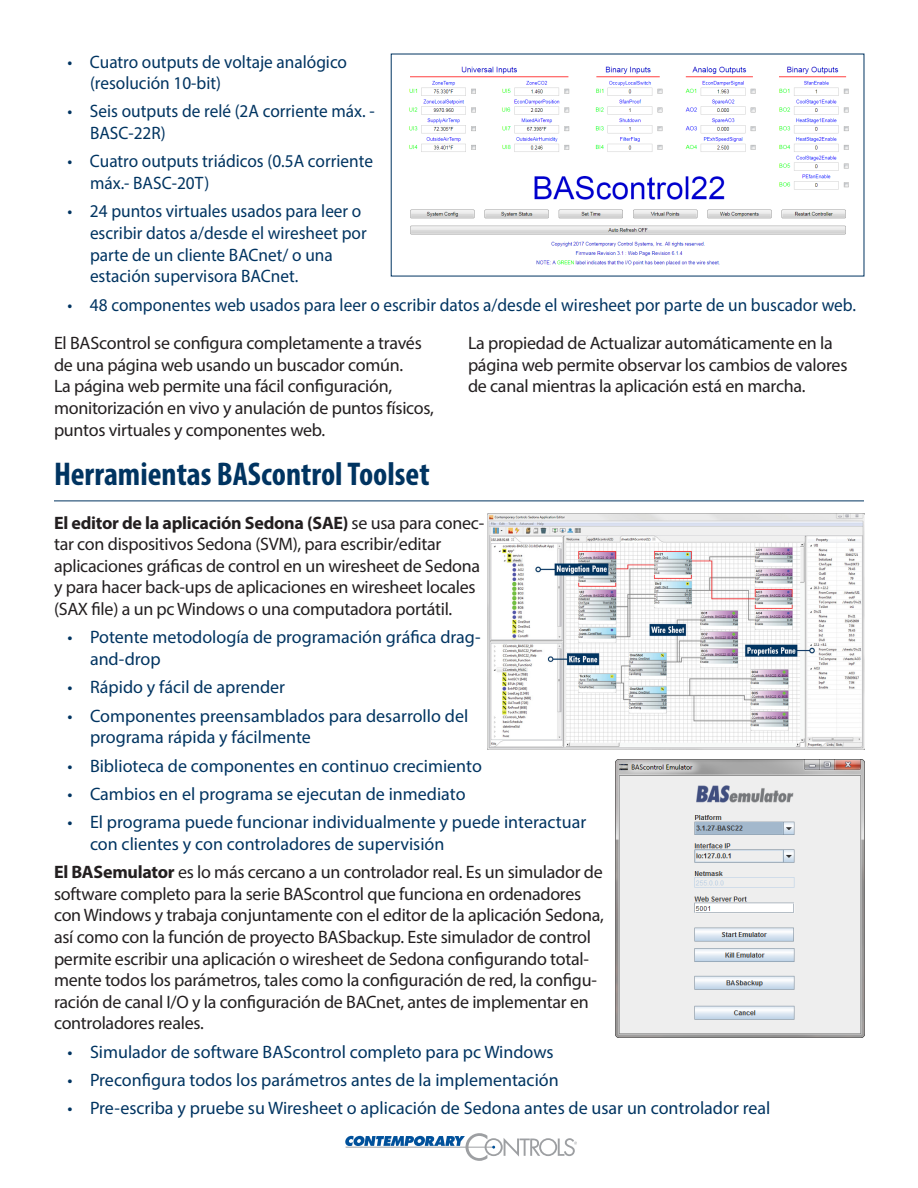
<style>
.page{position:relative;width:918px;height:1188px;background:#fff}
.page>*{position:absolute;margin:0;border:0;box-sizing:border-box;transform-origin:0 0}
.t1{font:700 condensed 33px "Myriad Pro";color:#003461}
.t2{font:18px/21.6px "Myriad Pro";letter-spacing:-.015em;color:#231f20}
.t3{font:18px/21.6px "Myriad Pro";color:#003461}
.t4{font:18px/21.6px "Myriad Pro";color:#003461;scale:.96 1}
.s1{font-weight:700}
</style>
<div class="page">
<svg style="left:345px;top:1133px;width:232px;height:28px"></svg>
<img style="left:409px;top:66px;width:440px;height:200px">
<hr style="left:54px;top:501px;width:810px;height:1px;background:#003461">
<img style="left:487px;top:514px;width:377px;height:236px">
<img style="left:616px;top:760px;width:248px;height:278px">
<p class="t4" style="left:90px;top:50px;width:269px;text-indent:-22px">• Cuatro outputs de voltaje analógico (resolución 10-bit)</p>
<p class="t4" style="left:90px;top:100px;width:298px;text-indent:-22px">• Seis outputs de relé (2A corriente máx. -<br>BASC-22R)</p>
<p class="t4" style="left:90px;top:150px;width:296px;text-indent:-22px">• Cuatro outputs triádicos (0.5A corriente máx.- BASC-20T)</p>
<p class="t4" style="left:90px;top:200px;width:290px;text-indent:-22px">• 24 puntos virtuales usados para leer o escribir datos a/desde el wiresheet por parte de un cliente BACnet/ o una estación supervisora BACnet.</p>
<p class="t4" style="left:68px;top:293px;width:823px">• 48 componentes web usados para leer o escribir datos a/desde el wiresheet por parte de un buscador web.</p>
<p class="t2" style="left:54px;top:332px;width:381px">El BAScontrol se configura completamente a través de una página web usando un buscador común.<br>La página web permite una fácil configuración, monitorización en vivo y anulación de puntos físicos, puntos virtuales y componentes web.</p>
<p class="t2" style="left:468px;top:332px;width:381px">La propiedad de Actualizar automáticamente en la página web permite observar los cambios de valores de canal mientras la aplicación está en marcha.</p>
<p class="t1" style="left:54px;top:454px;width:377px">Herramientas BAScontrol Toolset</p>
<p class="t2" style="left:54px;top:511px;width:432px"><span class="s1">El editor de la aplicación Sedona (SAE)</span> se usa para conec&shy;tar con dispositivos Sedona (SVM), para escribir/editar aplicaciones gráficas de control en un wiresheet de Sedona y para hacer back-ups de aplicaciones en wiresheet locales (SAX file) a un pc Windows o una computadora portátil.</p>
<p class="t3" style="left:90px;top:626px;width:392px;text-indent:-22px">• Potente metodología de programación gráfica drag&shy;and-drop</p>
<p class="t3" style="left:68px;top:676px;width:219px">• Rápido y fácil de aprender</p>
<p class="t3" style="left:90px;top:704px;width:380px;text-indent:-22px">• Componentes preensamblados para desarrollo del programa rápida y fácilmente</p>
<p class="t3" style="left:68px;top:754px;width:416px">• Biblioteca de componentes en continuo crecimiento</p>
<p class="t3" style="left:68px;top:783px;width:400px">• Cambios en el programa se ejecutan de inmediato</p>
<p class="t3" style="left:90px;top:811px;width:498px;text-indent:-22px">• El programa puede funcionar individualmente y puede interactuar con clientes y con controladores de supervisión</p>
<p class="t2" style="left:54px;top:861px;width:552px"><span class="s1">El BASemulator</span> es lo más cercano a un controlador real. Es un simulador de software completo para la serie BAScontrol que funciona en ordenadores con Windows y trabaja conjuntamente con el editor de la aplicación Sedona, así como con la función de proyecto BASbackup. Este simulador de control permite escribir una aplicación o wiresheet de Sedona configurando total&shy;mente todos los parámetros, tales como la configuración de red, la configu&shy;ración de canal I/O y la configuración de BACnet, antes de implementar en controladores reales.</p>
<p class="t3" style="left:68px;top:1041px;width:488px">• Simulador de software BAScontrol completo para pc Windows</p>
<p class="t3" style="left:68px;top:1069px;width:493px">• Preconfigura todos los parámetros antes de la implementación</p>
<p class="t3" style="left:68px;top:1097px;width:704px">• Pre-escriba y pruebe su Wiresheet o aplicación de Sedona antes de usar un controlador real</p>
</div>
